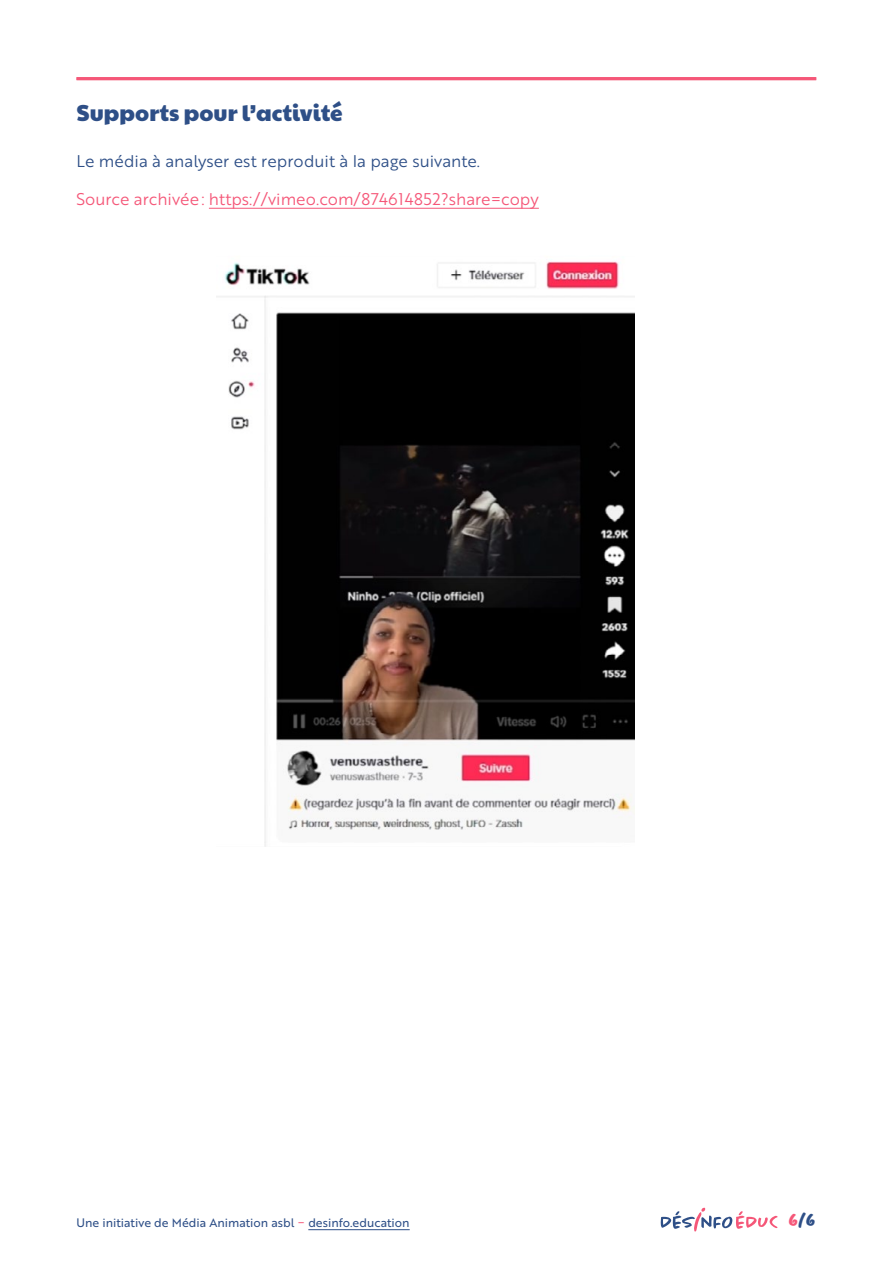
<style>
.page{position:relative;width:893px;height:1263px;background:#fff}
.page>*{position:absolute;margin:0;border:0;box-sizing:border-box;transform-origin:0 0}
.t1{font:22.5px "Paytone One";color:#2e4f87}
.t2{font:700 18px "Chantal";color:#2e4f87}
.t3{font:16.5px "Brother 1816 Book";color:#f55778}
.t4{font:16.5px "Brother 1816 Book";color:#2e4f87}
.t5{font:12px "Brother 1816 Regular";color:#2e4f87}
.s1{color:#f55778}
</style>
<div class="page">
<hr style="left:308px;top:1229px;width:102px;height:1px;background:#2e4f87">
<svg style="left:660px;top:1208px;width:118px;height:23px"></svg>
<hr style="left:77px;top:77px;width:739px;height:3px;background:#f55778">
<hr style="left:209px;top:208px;width:330px;height:1px;background:#f55778">
<img style="left:216px;top:261px;width:418px;height:585px">
<h1 class="t1" style="left:77px;top:92px;width:268px">Supports pour l’activité</h1>
<p class="t4" style="left:77px;top:149px;width:405px">Le média à analyser est reproduit à la page suivante.</p>
<p class="t3" style="left:77px;top:187px;width:464px">Source archivée: https://vimeo.com/874614852?share=copy</p>
<p class="t5" style="left:77px;top:1214px;width:335px">Une initiative de Média Animation asbl <span class="s1">−</span> desinfo.education</p>
<p class="t2" style="left:789px;top:1210px;width:28px"><span class="s1">6</span>/6</p>
</div>
